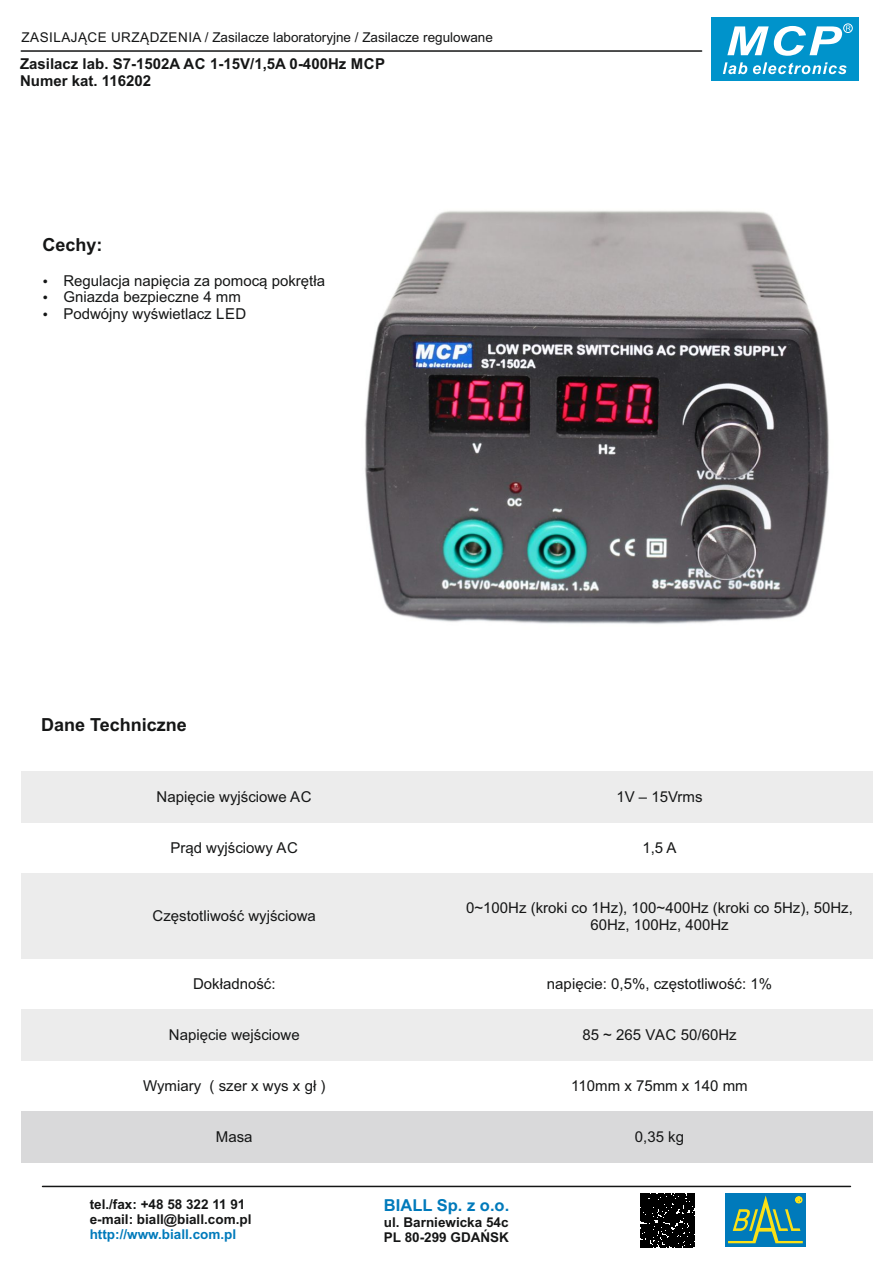
<style>
.page{position:relative;width:893px;height:1263px;background:#fff}
.page>*{position:absolute;margin:0;border:0;box-sizing:border-box;transform-origin:0 0}
.t1{font:700 18px "Arial";color:#151616}
.t2{font:700 16.5px "Arial";color:#007abb}
.t3{font:15px/16.8px "Arial";color:#151616;text-align:center}
.t4{font:700 15px/16.8px "Arial";color:#151616}
.t5{font:700 13.5px/15.1px "Arial";color:#151616}
.t6{font:13.5px "Arial";color:#151616}
.t7{font:700 13.5px "Arial";color:#007abb}
</style>
<div class="page">
<img style="left:365px;top:210px;width:464px;height:414px">
<hr style="left:43px;top:1186px;width:807px;height:1px;background:#151616">
<div style="left:725px;top:1193px;width:81px;height:54px;background:#007abb"></div>
<svg style="left:728px;top:1195px;width:75px;height:48px"></svg>
<svg style="left:641px;top:1193px;width:53px;height:54px;background:#111"></svg>
<hr style="left:21px;top:50px;width:681px;height:2px;background:#151616">
<div style="left:711px;top:18px;width:147px;height:63px;background:#0093cb"></div>
<svg style="left:723px;top:62px;width:124px;height:12px"></svg>
<div style="left:843px;top:24px;width:10px;height:9px;border:1px solid #fff;border-radius:50%"></div>
<svg style="left:727px;top:26px;width:124px;height:30px"></svg>
<div style="left:22px;top:771px;width:425px;height:51px;background:#ececec"></div>
<div style="left:447px;top:771px;width:425px;height:51px;background:#ececec"></div>
<div style="left:22px;top:873px;width:425px;height:85px;background:#ececec"></div>
<div style="left:447px;top:873px;width:425px;height:85px;background:#ececec"></div>
<div style="left:22px;top:1009px;width:425px;height:51px;background:#ececec"></div>
<div style="left:447px;top:1009px;width:425px;height:51px;background:#ececec"></div>
<div style="left:22px;top:1111px;width:425px;height:51px;background:#d9d9da"></div>
<div style="left:447px;top:1111px;width:425px;height:51px;background:#d9d9da"></div>
<p class="t6" style="left:22px;top:32px;width:473px">ZASILAJĄCE URZĄDZENIA / Zasilacze laboratoryjne / Zasilacze regulowane</p>
<p class="t4" style="left:20px;top:57px;width:367px">Zasilacz lab. S7-1502A AC 1-15V/1,5A 0-400Hz MCP<br>Numer kat. 116202</p>
<p class="t1" style="left:43px;top:238px;width:62px">Cechy:</p>
<p class="t3" style="left:43px;top:273px;width:284px">• Regulacja napięcia za pomocą pokrętła</p>
<p class="t3" style="left:43px;top:290px;width:200px">• Gniazda bezpieczne 4 mm</p>
<p class="t3" style="left:43px;top:307px;width:205px">• Podwójny wyświetlacz LED</p>
<p class="t1" style="left:41px;top:718px;width:147px">Dane Techniczne</p>
<p class="t3" style="left:157px;top:790px;width:157px">Napięcie wyjściowe AC</p>
<p class="t3" style="left:616px;top:790px;width:88px">1V – 15Vrms</p>
<p class="t3" style="left:170px;top:841px;width:129px">Prąd wyjściowy AC</p>
<p class="t3" style="left:642px;top:841px;width:36px">1,5 A</p>
<p class="t3" style="left:153px;top:909px;width:165px">Częstotliwość wyjściowa</p>
<p class="t3" style="left:466px;top:900px;width:388px">0~100Hz (kroki co 1Hz), 100~400Hz (kroki co 5Hz), 50Hz,<br>60Hz, 100Hz, 400Hz</p>
<p class="t3" style="left:193px;top:977px;width:84px">Dokładność:</p>
<p class="t3" style="left:547px;top:977px;width:227px">napięcie: 0,5%, częstotliwość: 1%</p>
<p class="t3" style="left:169px;top:1028px;width:132px">Napięcie wejściowe</p>
<p class="t3" style="left:582px;top:1028px;width:156px">85 ~ 265 VAC 50/60Hz</p>
<p class="t3" style="left:143px;top:1079px;width:184px">Wymiary ( szer x wys x gł )</p>
<p class="t3" style="left:571px;top:1079px;width:178px">110mm x 75mm x 140 mm</p>
<p class="t3" style="left:216px;top:1130px;width:38px">Masa</p>
<p class="t3" style="left:635px;top:1130px;width:51px">0,35 kg</p>
<p class="t5" style="left:90px;top:1198px;width:163px">tel./fax: +48 58 322 11 91 e-mail: biall@biall.com.pl</p>
<p class="t7" style="left:90px;top:1229px;width:148px">http://www.biall.com.pl</p>
<p class="t2" style="left:384px;top:1199px;width:127px">BIALL Sp. z o.o.</p>
<p class="t5" style="left:384px;top:1215px;width:127px">ul. Barniewicka 54c<br>PL 80-299 GDAŃSK</p>
</div>
